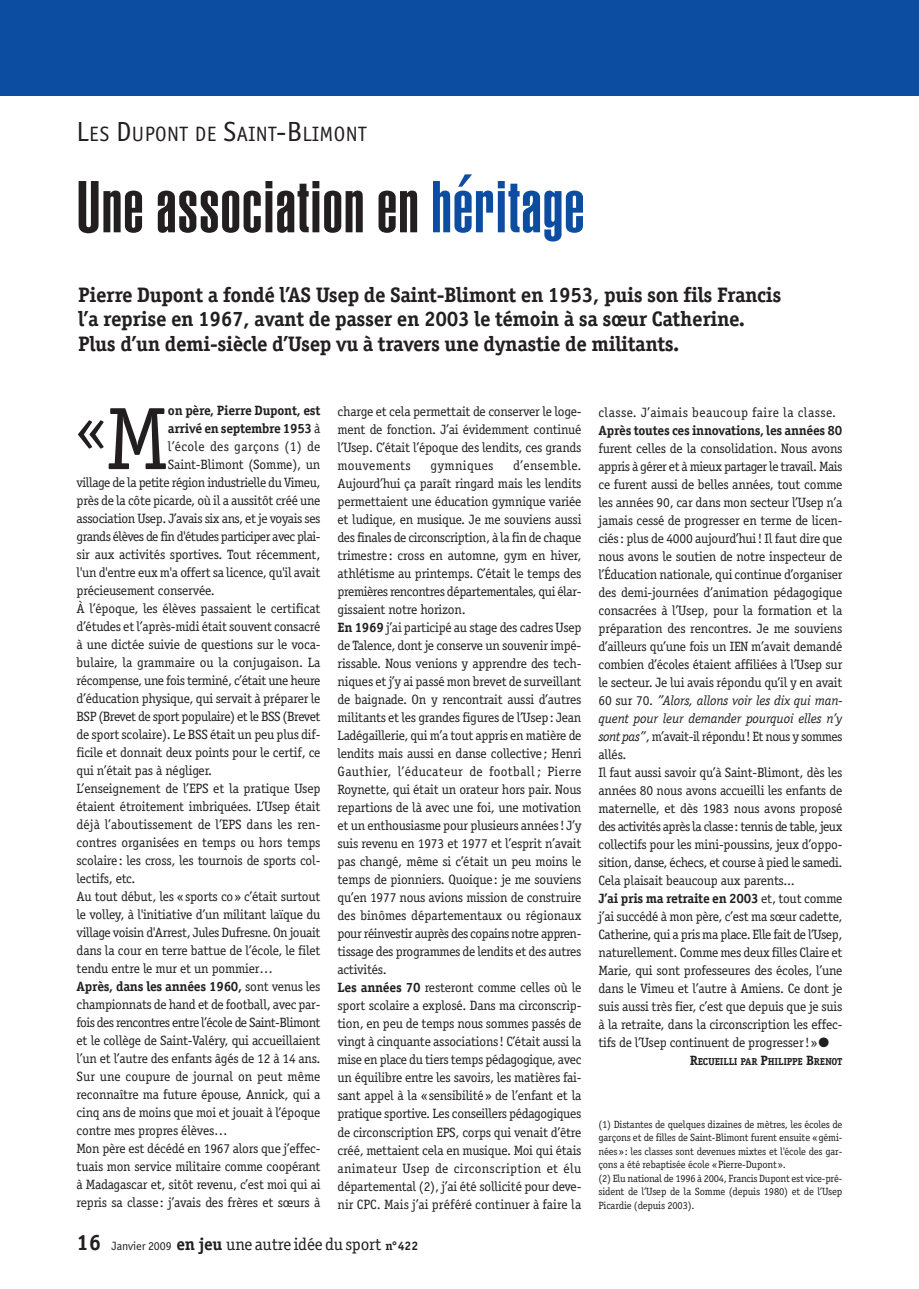
<style>
.page{position:relative;width:919px;height:1289px;background:#fff}
.page>*{position:absolute;margin:0;border:0;box-sizing:border-box;transform-origin:0 0}
.t1{font:900 extra-condensed 72px "Helvetica";letter-spacing:.02em;color:#231f20}
.t2{font:62.1px "Officina Serif";color:#231f20}
.t3{font:21.3px "Officina Sans";letter-spacing:.02em;color:#231f20}
.t4{font:700 21px/24.8px "Officina Serif";letter-spacing:-.015em;color:#231f20}
.t5{font:17.25px "Officina Serif";letter-spacing:-.01em;color:#231f20}
.t6{font:13.5px/18px "Officina Serif";letter-spacing:-.015em;color:#231f20}
.t7{font:700 13.5px "Officina Serif";letter-spacing:-.015em;color:#231f20}
.t8{font:13.5px "Officina Serif";letter-spacing:-.04em;color:#231f20}
.t9{font:13.5px "Officina Serif";letter-spacing:-.035em;color:#231f20}
.t10{font:13.5px "Officina Serif";letter-spacing:.03em;color:#231f20}
.t11{font:13.5px "Officina Serif";letter-spacing:.005em;color:#231f20}
.t12{font:13.5px "Officina Serif";letter-spacing:.025em;color:#231f20}
.t13{font:10.5px/13.5px "Officina Serif";letter-spacing:-.015em;color:#231f20}
.t14{font:700 10.2px "Officina Serif";letter-spacing:-.02em;color:#231f20}
.s1{font-size:28.5px}
.s2{color:#0d4da1}
.s3{font-size:88.8px}
.s4{font-weight:400}
.s5{font-weight:700}
.s6{font-weight:700;font-size:22.2px}
.s7{font-family:"Officina Sans";font-size:12.3px}
.s8{font-weight:700;font-size:12.3px}
.s9{font-style:italic}
.s10{font-size:13.5px}
</style>
<div class="page">
<div style="left:0;top:0;width:918px;height:96px;background:#0d4da1"></div>
<h3 class="t3" style="left:77px;top:121px;width:291px"><span class="s1">L</span>ES <span class="s1">D</span>UPONT DE <span class="s1">S</span>AINT<span class="s1">-B</span>LIMONT</h3>
<h1 class="t1" style="left:77px;top:181px;width:509px">Une association en <span class="s2">héritage</span></h1>
<h3 class="t4" style="left:78px;top:284px;width:704px">Pierre Dupont a fondé l’AS Usep de Saint-Blimont en 1953, puis son fils Francis l’a reprise en 1967, avant de passer en 2003 le témoin à sa sœur Catherine.<br>Plus d’un demi-siècle d’Usep vu à travers une dynastie de militants.</h3>
<h2 class="t2" style="left:77px;top:391px;width:93px">«<span class="s3">M</span></h2>
<p class="t7" style="left:168px;top:405px;width:154px">on père, Pierre Dupont, est</p>
<p class="t7" style="left:168px;top:423px;width:154px">arrivé en septembre 1953 <span class="s4">à</span></p>
<p class="t12" style="left:168px;top:438px;width:154px">l’école des garçons (1) de</p>
<p class="t6" style="left:168px;top:455px;width:154px">Saint-Blimont (Somme), un</p>
<p class="t6" style="left:77px;top:473px;width:245px">village de la petite région industrielle du Vimeu,</p>
<p class="t6" style="left:77px;top:491px;width:245px">près de la côte picarde, où il a aussitôt créé une</p>
<p class="t6" style="left:77px;top:509px;width:245px">association Usep. J’avais six ans, et je voyais ses</p>
<p class="t8" style="left:77px;top:528px;width:245px">grands élèves de fin d'études participer avec plai-</p>
<p class="t6" style="left:77px;top:545px;width:245px">sir aux activités sportives. Tout récemment,</p>
<p class="t6" style="left:77px;top:563px;width:245px">l'un d'entre eux m'a offert sa licence, qu'il avait</p>
<p class="t6" style="left:77px;top:581px;width:140px">précieusement conservée.</p>
<p class="t6" style="left:77px;top:599px;width:245px">À l’époque, les élèves passaient le certificat</p>
<p class="t6" style="left:77px;top:617px;width:245px">d’études et l’après-midi était souvent consacré</p>
<p class="t6" style="left:77px;top:635px;width:245px">à une dictée suivie de questions sur le voca-</p>
<p class="t6" style="left:77px;top:653px;width:245px">bulaire, la grammaire ou la conjugaison. La</p>
<p class="t6" style="left:77px;top:671px;width:245px">récompense, une fois terminé, c’était une heure</p>
<p class="t6" style="left:77px;top:689px;width:245px">d’éducation physique, qui servait à préparer le</p>
<p class="t9" style="left:77px;top:708px;width:245px">BSP (Brevet de sport populaire) et le BSS (Brevet</p>
<p class="t6" style="left:77px;top:725px;width:245px">de sport scolaire). Le BSS était un peu plus dif-</p>
<p class="t6" style="left:77px;top:743px;width:245px">ficile et donnait deux points pour le certif, ce</p>
<p class="t6" style="left:77px;top:761px;width:137px">qui n’était pas à négliger.</p>
<p class="t6" style="left:77px;top:779px;width:245px">L’enseignement de l’EPS et la pratique Usep</p>
<p class="t6" style="left:77px;top:797px;width:245px">étaient étroitement imbriquées. L’Usep était</p>
<p class="t11" style="left:77px;top:816px;width:245px">déjà l’aboutissement de l’EPS dans les ren-</p>
<p class="t6" style="left:77px;top:833px;width:245px">contres organisées en temps ou hors temps</p>
<p class="t6" style="left:77px;top:851px;width:245px">scolaire: les cross, les tournois de sports col-</p>
<p class="t6" style="left:77px;top:869px;width:60px">lectifs, etc.</p>
<p class="t6" style="left:77px;top:887px;width:245px">Au tout début, les «sports co» c’était surtout</p>
<p class="t6" style="left:77px;top:905px;width:245px">le volley, à l'initiative d’un militant laïque du</p>
<p class="t6" style="left:77px;top:923px;width:245px">village voisin d'Arrest, Jules Dufresne. On jouait</p>
<p class="t6" style="left:77px;top:941px;width:245px">dans la cour en terre battue de l’école, le filet</p>
<p class="t6" style="left:77px;top:959px;width:198px">tendu entre le mur et un pommier…</p>
<p class="t7" style="left:77px;top:981px;width:245px">Après, dans les années 1960, <span class="s4">sont venus les</span></p>
<p class="t6" style="left:77px;top:995px;width:245px">championnats de hand et de football, avec par-</p>
<p class="t8" style="left:77px;top:1014px;width:245px">fois des rencontres entre l’école de Saint-Blimont</p>
<p class="t6" style="left:77px;top:1031px;width:245px">et le collège de Saint-Valéry, qui accueillaient</p>
<p class="t6" style="left:77px;top:1049px;width:245px">l’un et l’autre des enfants âgés de 12 à 14 ans.</p>
<p class="t6" style="left:77px;top:1067px;width:245px">Sur une coupure de journal on peut même</p>
<p class="t6" style="left:77px;top:1085px;width:245px">reconnaître ma future épouse, Annick, qui a</p>
<p class="t6" style="left:77px;top:1103px;width:245px">cinq ans de moins que moi et jouait à l’époque</p>
<p class="t6" style="left:77px;top:1121px;width:152px">contre mes propres élèves…</p>
<p class="t6" style="left:77px;top:1139px;width:245px">Mon père est décédé en 1967 alors que j’effec-</p>
<p class="t6" style="left:77px;top:1157px;width:245px">tuais mon service militaire comme coopérant</p>
<p class="t6" style="left:77px;top:1175px;width:245px">à Madagascar et, sitôt revenu, c’est moi qui ai</p>
<p class="t6" style="left:77px;top:1193px;width:245px">repris sa classe: j’avais des frères et sœurs à</p>
<p class="t6" style="left:337px;top:402px;width:245px;text-align:justify">charge et cela permettait de conserver le loge&shy;ment de fonction. J’ai évidemment continué l’Usep. C’était l’époque des lendits, ces grands mouvements</p>
<p class="t6" style="left:337px;top:456px;width:245px;text-indent:176px">d’ensemble.<br>Aujourd’hui ça paraît ringard mais les lendits permettaient une éducation gymnique variée et ludique, en musique. Je me souviens aussi des finales de circonscription, à la fin de chaque trimestre: cross en automne, gym en hiver, athlétisme au printemps. C’était le temps des premières rencontres départementales, qui élar&shy;gissaient notre horizon.<br><span class="s5">En 1969</span> j’ai participé au stage des cadres Usep de Talence, dont je conserve un souvenir impé&shy;rissable. Nous venions y apprendre des tech&shy;niques et j’y ai passé mon brevet de surveillant de baignade. On y rencontrait aussi d’autres militants et les grandes figures de l’Usep: Jean Ladégaillerie, qui m’a tout appris en matière de lendits mais aussi en danse collective; Henri Gauthier, l’éducateur de football ; Pierre Roynette, qui était un orateur hors pair. Nous repartions de là avec une foi, une motivation et un enthousiasme pour plusieurs années! J’y suis revenu en 1973 et 1977 et l’esprit n’avait pas changé, même si c’était un peu moins le temps de pionniers. Quoique: je me souviens qu’en 1977 nous avions mission de construire des binômes départementaux ou régionaux pour réinvestir auprès des copains notre appren&shy;tissage des programmes de lendits et des autres activités.<br><span class="s5">Les années 70</span> resteront comme celles où le sport scolaire a explosé. Dans ma circonscrip&shy;tion, en peu de temps nous sommes passés de vingt à cinquante associations! C’était aussi la mise en place du tiers temps pédagogique, avec un équilibre entre les savoirs, les matières fai&shy;sant appel à la «sensibilité» de l’enfant et la pratique sportive. Les conseillers pédagogiques de circonscription EPS, corps qui venait d’être créé, mettaient cela en musique. Moi qui étais animateur Usep de circonscription et élu départemental (2), j’ai été sollicité pour deve&shy;nir CPC. Mais j’ai préféré continuer à faire la</p>
<p class="t12" style="left:430px;top:458px;width:65px">gymniques</p>
<p class="t5" style="left:77px;top:1233px;width:343px"><span class="s6">16</span> <span class="s7">Janvier 2009</span> <span class="s5">en jeu</span> uneautreidéedusport <span class="s8">n°422</span></p>
<p class="t10" style="left:598px;top:404px;width:239px">classe. J’aimais beaucoup faire la classe.</p>
<p class="t7" style="left:598px;top:425px;width:245px">Après toutes ces innovations, les années 80</p>
<p class="t6" style="left:598px;top:439px;width:245px">furent celles de la consolidation. Nous avons appris à gérer et à mieux partager le travail. Mais ce furent aussi de belles années, tout comme les années 90, car dans mon secteur l’Usep n’a jamais cessé de progresser en terme de licen&shy;ciés: plus de 4000 aujourd’hui! Il faut dire que nous avons le soutien de notre inspecteur de l’Éducation nationale, qui continue d’organiser des demi-journées d’animation pédagogique consacrées à l’Usep, pour la formation et la préparation des rencontres. Je me souviens d’ailleurs qu’une fois un IEN m’avait demandé combien d’écoles étaient affiliées à l’Usep sur le secteur. Je lui avais répondu qu’il y en avait 60 sur 70. <span class="s9">”Alors, allons voir les dix qui man&shy;quent pour leur demander pourquoi elles n’y sontpas”</span>, m’avait-il répondu! Et nous y sommes allés.<br>Il faut aussi savoir qu’à Saint-Blimont, dès les années 80 nous avons accueilli les enfants de maternelle, et dès 1983 nous avons proposé des activités après la classe: tennis de table, jeux collectifs pour les mini-poussins, jeux d’oppo&shy;sition, danse, échecs, et course à pied le samedi.<br>Cela plaisait beaucoup aux parents...<br><span class="s5">J’ai pris ma retraite en 2003</span> et, tout comme j’ai succédé à mon père, c’est ma sœur cadette, Catherine, qui a pris ma place. Elle fait de l’Usep, naturellement. Comme mes deux filles Claire et Marie, qui sont professeures des écoles, l’une dans le Vimeu et l’autre à Amiens. Ce dont je suis aussi très fier, c’est que depuis que je suis à la retraite, dans la circonscription les effec&shy;tifs de l’Usep continuent de progresser!»●</p>
<p class="t14" style="left:689px;top:1057px;width:154px"><span class="s10">R</span>ECUEILLI PAR <span class="s10">P</span>HILIPPE <span class="s10">B</span>RENOT</p>
<p class="t13" style="left:598px;top:1117px;width:245px">(1) Distantes de quelques dizaines de mètres, les écoles de garçons et de filles de Saint-Blimont furent ensuite «gémi&shy;nées»: les classes sont devenues mixtes et l'école des gar&shy;çons a été rebaptisée école «Pierre-Dupont».<br>(2) Elu national de 1996 à 2004, Francis Dupont est vice-pré&shy;sident de l’Usep de la Somme (depuis 1980) et de l’Usep Picardie (depuis 2003).</p>
</div>
